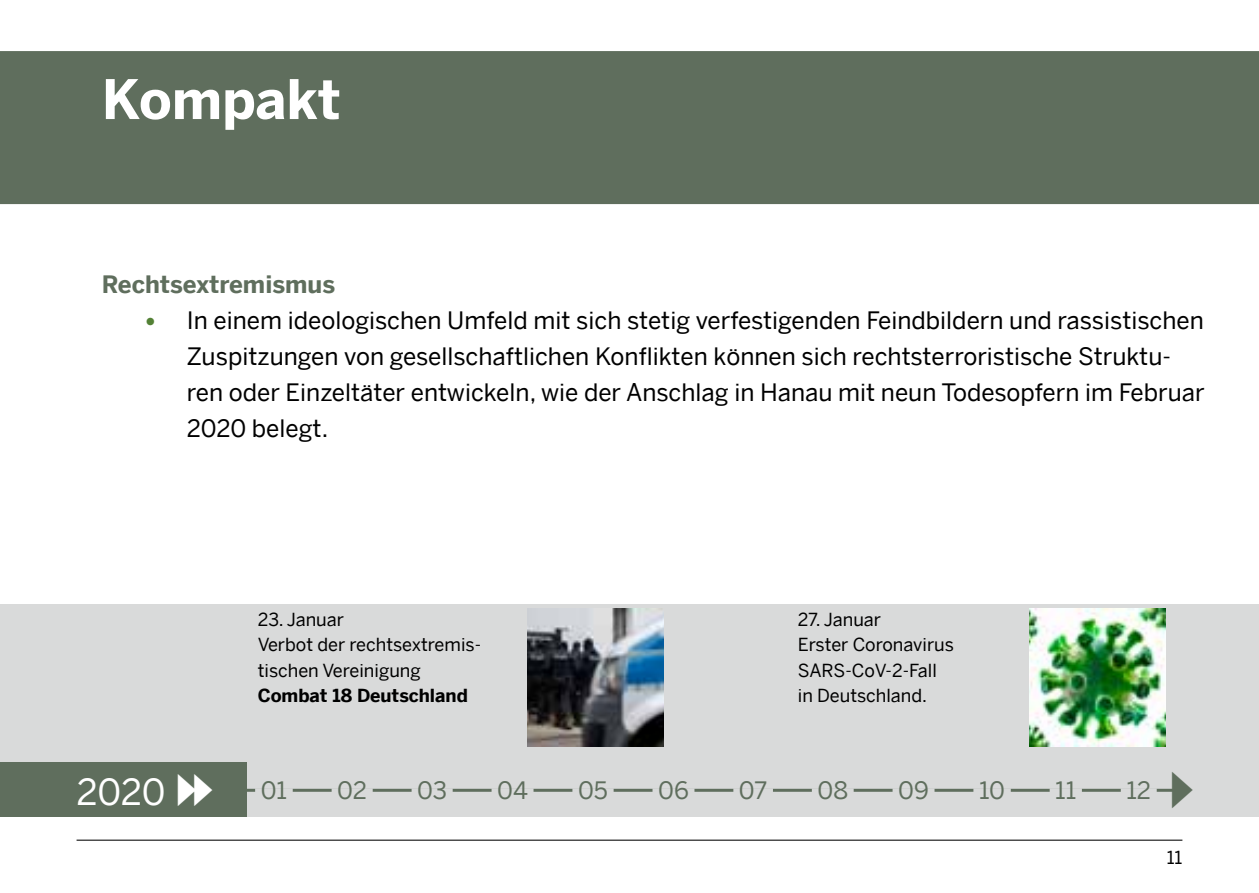
<style>
.page{position:relative;width:1259px;height:893px;background:#fff}
.page>*{position:absolute;margin:0;border:0;box-sizing:border-box;transform-origin:0 0}
.t1{font:700 54px "Benton Sans";letter-spacing:-.005em;color:#fff}
.t2{font:36px "Benton Sans";color:#fff}
.t3{font:24px/36px "Benton Sans";color:#000}
.t4{font:24px "Benton Sans";color:#5f6e5d}
.t5{font:700 24px "Benton Sans";color:#5f6e5d}
.t6{font:18px/25.5px "Benton Sans";color:#000}
.t7{font:700 18px "Benton Sans";color:#000}
.s1{font-family:"Calibri";color:#538135}
</style>
<div class="page">
<div style="left:0;top:604px;width:1259px;height:213px;background:#d9dada"></div>
<div style="left:0;top:762px;width:247px;height:55px;background:#5f6e5d"></div>
<hr style="left:0;top:789px;width:1174px;height:3px;background:#5f6e5d">
<div style="left:255px;top:788px;width:38px;height:9px;background:#d9dada"></div>
<div style="left:332px;top:788px;width:41px;height:9px;background:#d9dada"></div>
<div style="left:411px;top:788px;width:42px;height:9px;background:#d9dada"></div>
<div style="left:491px;top:788px;width:42px;height:9px;background:#d9dada"></div>
<div style="left:572px;top:788px;width:41px;height:9px;background:#d9dada"></div>
<div style="left:652px;top:788px;width:42px;height:9px;background:#d9dada"></div>
<div style="left:733px;top:788px;width:40px;height:9px;background:#d9dada"></div>
<div style="left:812px;top:788px;width:41px;height:9px;background:#d9dada"></div>
<div style="left:892px;top:788px;width:42px;height:9px;background:#d9dada"></div>
<div style="left:973px;top:788px;width:37px;height:9px;background:#d9dada"></div>
<div style="left:1049px;top:788px;width:33px;height:9px;background:#d9dada"></div>
<div style="left:1120px;top:788px;width:36px;height:9px;background:#d9dada"></div>
<img style="left:527px;top:609px;width:137px;height:138px">
<img style="left:1029px;top:609px;width:136px;height:138px">
<div style="left:0;top:51px;width:1259px;height:153px;background:#5f6e5d"></div>
<hr style="left:77px;top:840px;width:1105px;height:1px;background:#000">
<h1 class="t1" style="left:102px;top:67px;width:240px">Kompakt</h1>
<p class="t5" style="left:102px;top:269px;width:235px">Rechtsextremismus</p>
<p class="t3" style="left:187px;top:302px;width:1019px;text-indent:-42px"><span class="s1">•</span> In einem ideologischen Umfeld mit sich stetig verfestigenden Feindbildern und rassistischen Zuspitzungen von gesellschaftlichen Konflikten können sich rechtsterroristische Struktu&shy;ren oder Einzeltäter entwickeln, wie der Anschlag in Hanau mit neun Todesopfern im Februar 2020 belegt.</p>
<p class="t6" style="left:258px;top:606px;width:225px">23. Januar<br>Verbot der rechtsextremis&shy;tischen Vereinigung</p>
<p class="t7" style="left:258px;top:685px;width:212px">Combat 18 Deutschland</p>
<p class="t6" style="left:798px;top:606px;width:158px">27. Januar<br>Erster Coronavirus<br>SARS-CoV-2-Fall in Deutschland.</p>
<h2 class="t2" style="left:77px;top:770px;width:141px">2020 ⏩</h2>
<p class="t4" style="left:261px;top:776px;width:28px">01</p>
<p class="t4" style="left:337px;top:776px;width:31px">02</p>
<p class="t4" style="left:417px;top:776px;width:31px">03</p>
<p class="t4" style="left:497px;top:776px;width:32px">04</p>
<p class="t4" style="left:578px;top:776px;width:31px">05</p>
<p class="t4" style="left:658px;top:776px;width:32px">06</p>
<p class="t4" style="left:739px;top:776px;width:30px">07</p>
<p class="t4" style="left:817px;top:776px;width:32px">08</p>
<p class="t4" style="left:898px;top:776px;width:32px">09</p>
<p class="t4" style="left:979px;top:776px;width:28px">10</p>
<p class="t4" style="left:1055px;top:776px;width:22px">11</p>
<p class="t4" style="left:1126px;top:776px;width:75px">12 ▶</p>
<p class="t6" style="left:1166px;top:844px;width:17px">11</p>
</div>
